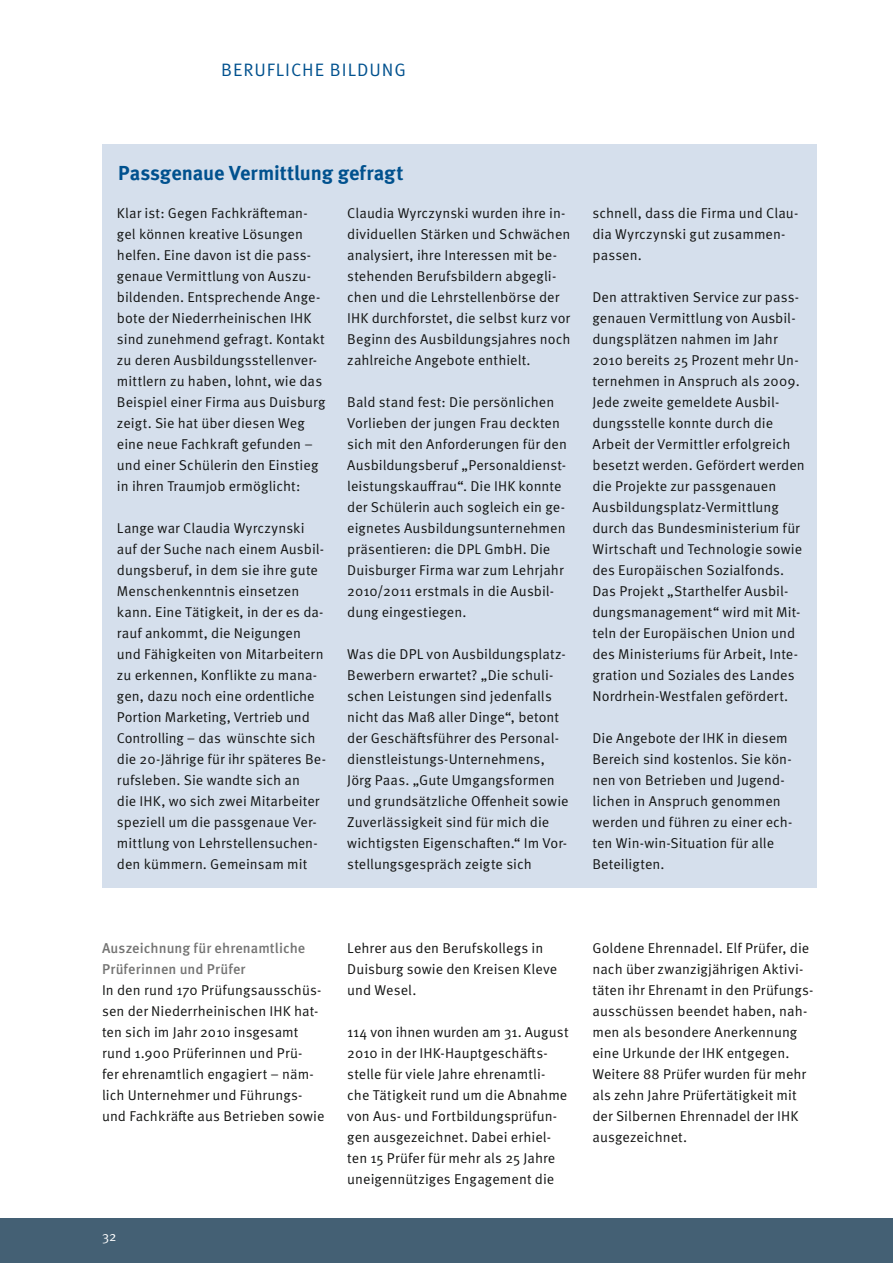
<style>
.page{position:relative;width:893px;height:1263px;background:#fff}
.page>*{position:absolute;margin:0;border:0;box-sizing:border-box;transform-origin:0 0}
.t1{font:700 20.25px "Meta OT";letter-spacing:-.005em;color:#00518e}
.t2{font:18px "Meta OT Norm";letter-spacing:.055em;color:#00518e}
.t3{font:14.25px/21px "Meta OT Norm";color:#131413}
.t4{font:500 14.25px/21px "Meta OT";letter-spacing:.005em;color:#747473}
.t5{font:13.5px "Meta OT Norm";color:#fff}
</style>
<div class="page">
<div style="left:0;top:1218px;width:893px;height:45px;background:#446074"></div>
<div style="left:102px;top:145px;width:714px;height:743px;background:#d5dfec"></div>
<p class="t2" style="left:221px;top:63px;width:186px">BERUFLICHE BILDUNG</p>
<h1 class="t1" style="left:118px;top:165px;width:287px">Passgenaue Vermittlung gefragt</h1>
<p class="t3" style="left:347px;top:204px;width:225px">Claudia Wyrczynski wurden ihre in&shy;dividuellen Stärken und Schwächen analysiert, ihre Interessen mit be&shy;stehenden Berufsbildern abgegli&shy;chen und die Lehrstellenbörse der IHK durchforstet, die selbst kurz vor Beginn des Ausbildungsjahres noch zahlreiche Angebote enthielt.</p>
<p class="t3" style="left:347px;top:393px;width:221px">Bald stand fest: Die persönlichen Vorlieben der jungen Frau deckten sich mit den Anforderungen für den Ausbildungsberuf „Personaldienst&shy;leistungskauffrau“. Die IHK konnte der Schülerin auch sogleich ein ge&shy;eignetes Ausbildungsunternehmen präsentieren: die DPL GmbH. Die Duisburger Firma war zum Lehrjahr 2010/2011 erstmals in die Ausbil&shy;dung eingestiegen.</p>
<p class="t3" style="left:347px;top:645px;width:223px">Was die DPL von Ausbildungsplatz-Bewerbern erwartet? „Die schuli&shy;schen Leistungen sind jedenfalls nicht das Maß aller Dinge“, betont der Geschäftsführer des Personal&shy;dienstleistungs-Unternehmens, Jörg Paas. „Gute Umgangsformen und grundsätzliche Offenheit sowie Zuverlässigkeit sind für mich die wichtigsten Eigenschaften.“ Im Vor&shy;stellungsgespräch zeigte sich</p>
<p class="t3" style="left:117px;top:204px;width:210px">Klar ist: Gegen Fachkräfteman&shy;gel können kreative Lösungen helfen. Eine davon ist die pass&shy;genaue Vermittlung von Auszu&shy;bildenden. Entsprechende Ange&shy;bote der Niederrheinischen IHK sind zunehmend gefragt. Kontakt zu deren Ausbildungsstellenver&shy;mittlern zu haben, lohnt, wie das<br>Beispiel einer Firma aus Duisburg zeigt. Sie hat über diesen Weg eine neue Fachkraft gefunden – und einer Schülerin den Einstieg in ihren Traumjob ermöglicht:</p>
<p class="t3" style="left:117px;top:519px;width:211px">Lange war Claudia Wyrczynski auf der Suche nach einem Ausbil&shy;dungsberuf, in dem sie ihre gute<br>Menschenkenntnis einsetzen kann. Eine Tätigkeit, in der es da&shy;rauf ankommt, die Neigungen und Fähigkeiten von Mitarbeitern zu erkennen, Konflikte zu mana&shy;gen, dazu noch eine ordentliche<br>Portion Marketing, Vertrieb und<br>Controlling – das wünschte sich die 20-Jährige für ihr späteres Be&shy;rufsleben. Sie wandte sich an<br>die IHK, wo sich zwei Mitarbeiter speziell um die passgenaue Ver&shy;mittlung von Lehrstellensuchen&shy;den kümmern. Gemeinsam mit</p>
<p class="t3" style="left:592px;top:204px;width:207px">schnell, dass die Firma und Clau&shy;dia Wyrczynski gut zusammen&shy;passen.</p>
<p class="t3" style="left:592px;top:288px;width:214px">Den attraktiven Service zur pass&shy;genauen Vermittlung von Ausbil&shy;dungsplätzen nahmen im Jahr<br>2010 bereits 25 Prozent mehr Un&shy;ternehmen in Anspruch als 2009.<br>Jede zweite gemeldete Ausbil&shy;dungsstelle konnte durch die<br>Arbeit der Vermittler erfolgreich besetzt werden. Gefördert werden die Projekte zur passgenauen<br>Ausbildungsplatz-Vermittlung durch das Bundesministerium für<br>Wirtschaft und Technologie sowie des Europäischen Sozialfonds.<br>Das Projekt „Starthelfer Ausbil&shy;dungsmanagement“ wird mit Mit&shy;teln der Europäischen Union und des Ministeriums für Arbeit, Inte&shy;gration und Soziales des Landes<br>Nordrhein-Westfalen gefördert.</p>
<p class="t3" style="left:592px;top:729px;width:202px">Die Angebote der IHK in diesem<br>Bereich sind kostenlos. Sie kön&shy;nen von Betrieben und Jugend&shy;lichen in Anspruch genommen werden und führen zu einer ech&shy;ten Win-win-Situation für alle<br>Beteiligten.</p>
<p class="t4" style="left:102px;top:939px;width:205px">Auszeichnung für ehrenamtliche<br>Prüferinnen und Prüfer</p>
<p class="t3" style="left:102px;top:981px;width:224px">In den rund 170 Prüfungsausschüs&shy;sen der Niederrheinischen IHK hat&shy;ten sich im Jahr 2010 insgesamt rund 1.900 Prüferinnen und Prü-<br>fer ehrenamtlich engagiert – näm&shy;lich Unternehmer und Führungs&shy;und Fachkräfte aus Betrieben sowie</p>
<p class="t5" style="left:102px;top:1231px;width:16px">32</p>
<p class="t3" style="left:347px;top:939px;width:212px">Lehrer aus den Berufskollegs in<br>Duisburg sowie den Kreisen Kleve und Wesel.</p>
<p class="t3" style="left:347px;top:1023px;width:223px">114 von ihnen wurden am 31. August 2010 in der IHK-Hauptgeschäfts&shy;stelle für viele Jahre ehrenamtli&shy;che Tätigkeit rund um die Abnahme von Aus- und Fortbildungsprüfun&shy;gen ausgezeichnet. Dabei erhiel&shy;ten 15 Prüfer für mehr als 25 Jahre uneigennütziges Engagement die</p>
<p class="t3" style="left:592px;top:939px;width:223px">Goldene Ehrennadel. Elf Prüfer, die nach über zwanzigjährigen Aktivi&shy;täten ihr Ehrenamt in den Prüfungs&shy;ausschüssen beendet haben, nah&shy;men als besondere Anerkennung eine Urkunde der IHK entgegen.<br>Weitere 88 Prüfer wurden für mehr als zehn Jahre Prüfertätigkeit mit der Silbernen Ehrennadel der IHK ausgezeichnet.</p>
</div>
